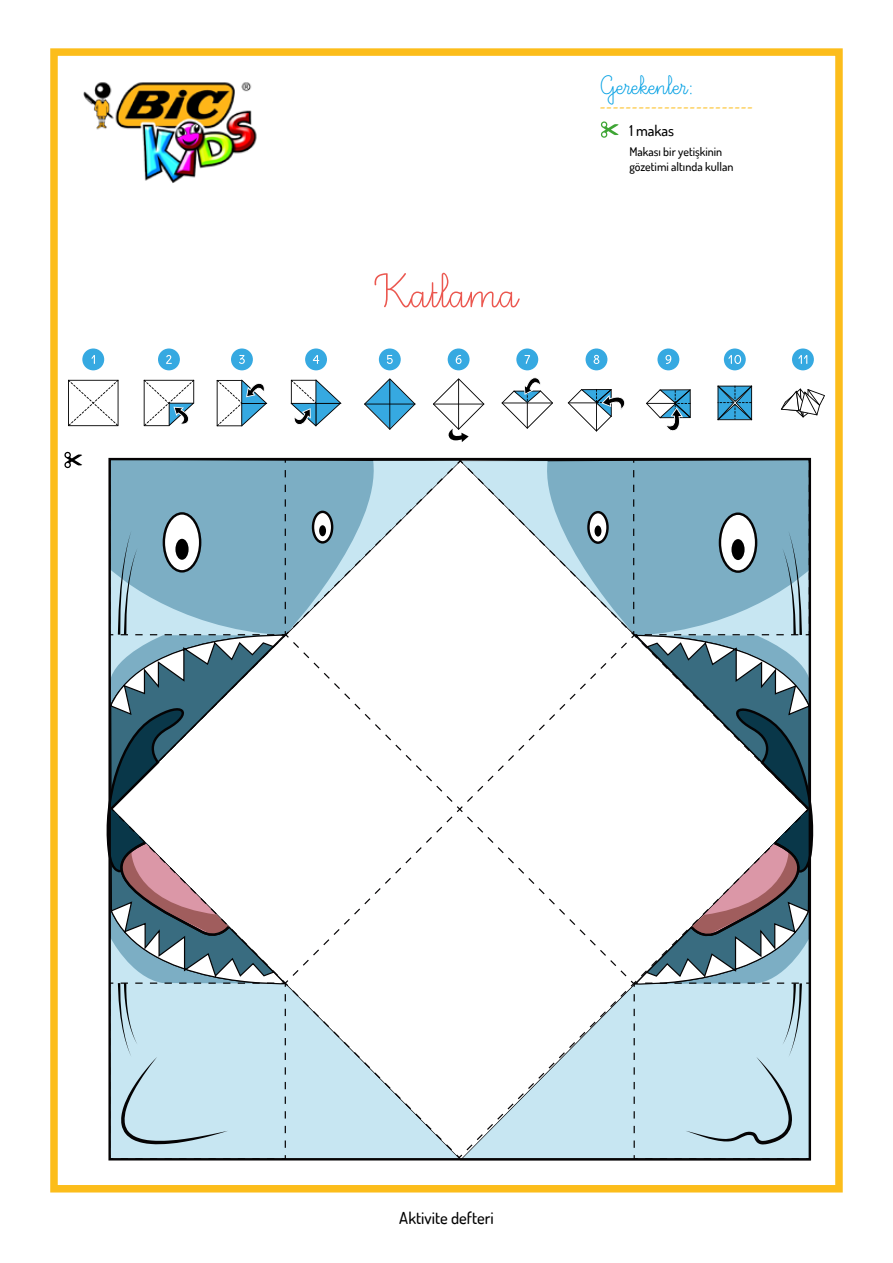
<style>
.page{position:relative;width:893px;height:1263px;background:#fff}
.page>*{position:absolute;margin:0;border:0;box-sizing:border-box;transform-origin:0 0}
.t1{font:60px "Ecriture A Romain Orne";color:#eb5850}
.t2{font:33px "Ecriture A Romain Orne";color:#009fe3}
.t3{font:18px "Minion Pro";color:#fcbd1b}
.t4{font:500 16.5px "Dosis";color:#000}
.t5{font:500 15px "Dosis";color:#000}
.t6{font:500 12px/14.4px "Dosis";color:#000}
</style>
<div class="page">
<div style="left:50px;top:48px;width:793px;height:1144px;border:8px solid #fcbd1b"></div>
<img style="left:83px;top:82px;width:174px;height:101px">
<svg style="left:600px;top:121px;width:19px;height:17px"></svg>
<svg style="left:64px;top:452px;width:750px;height:709px"></svg>
<svg style="left:68px;top:380px;width:51px;height:46px"></svg>
<svg style="left:144px;top:380px;width:50px;height:46px"></svg>
<svg style="left:217px;top:380px;width:50px;height:46px"></svg>
<svg style="left:291px;top:379px;width:50px;height:47px"></svg>
<svg style="left:364px;top:378px;width:51px;height:52px"></svg>
<hr style="left:364px;top:404px;width:51px;height:1px;background:#000">
<hr style="left:389px;top:379px;width:1px;height:51px;background:#000">
<svg style="left:433px;top:378px;width:51px;height:64px"></svg>
<svg style="left:502px;top:377px;width:51px;height:52px"></svg>
<svg style="left:568px;top:389px;width:57px;height:42px"></svg>
<svg style="left:646px;top:389px;width:45px;height:42px"></svg>
<svg style="left:717px;top:386px;width:35px;height:34px"></svg>
<svg style="left:781px;top:389px;width:44px;height:28px"></svg>
<div style="left:82px;top:348px;width:22px;height:22px;background:#36a9e1;border-radius:50%"></div>
<svg style="left:92px;top:355px;width:3px;height:9px"></svg>
<div style="left:158px;top:348px;width:22px;height:22px;background:#36a9e1;border-radius:50%"></div>
<svg style="left:166px;top:355px;width:6px;height:9px"></svg>
<div style="left:231px;top:348px;width:22px;height:22px;background:#36a9e1;border-radius:50%"></div>
<svg style="left:239px;top:355px;width:6px;height:9px"></svg>
<div style="left:305px;top:348px;width:22px;height:22px;background:#36a9e1;border-radius:50%"></div>
<svg style="left:313px;top:355px;width:6px;height:9px"></svg>
<div style="left:379px;top:348px;width:22px;height:22px;background:#36a9e1;border-radius:50%"></div>
<svg style="left:387px;top:355px;width:6px;height:9px"></svg>
<div style="left:448px;top:348px;width:22px;height:22px;background:#36a9e1;border-radius:50%"></div>
<svg style="left:456px;top:355px;width:6px;height:9px"></svg>
<div style="left:516px;top:348px;width:22px;height:22px;background:#36a9e1;border-radius:50%"></div>
<svg style="left:524px;top:355px;width:6px;height:9px"></svg>
<div style="left:586px;top:348px;width:21px;height:22px;background:#36a9e1;border-radius:50%"></div>
<svg style="left:594px;top:355px;width:5px;height:9px"></svg>
<div style="left:657px;top:348px;width:22px;height:22px;background:#36a9e1;border-radius:50%"></div>
<svg style="left:665px;top:355px;width:6px;height:9px"></svg>
<div style="left:724px;top:348px;width:22px;height:22px;background:#36a9e1;border-radius:50%"></div>
<svg style="left:728px;top:355px;width:13px;height:9px"></svg>
<div style="left:792px;top:348px;width:22px;height:22px;background:#36a9e1;border-radius:50%"></div>
<svg style="left:798px;top:355px;width:9px;height:9px"></svg>
<h1 class="t1" style="left:376px;top:262px;width:142px">Katlama</h1>
<h2 class="t2" style="left:600px;top:69px;width:95px">Gerekenler:</h2>
<h3 class="t3" style="left:600px;top:94px;width:155px">------------------------</h3>
<p class="t5" style="left:629px;top:121px;width:46px">1 makas</p>
<p class="t6" style="left:629px;top:145px;width:106px">Makası bir yetişkinin gözetimi altında kullan</p>
<h3 class="t4" style="left:399px;top:1207px;width:96px">Aktivite defteri</h3>
</div>
